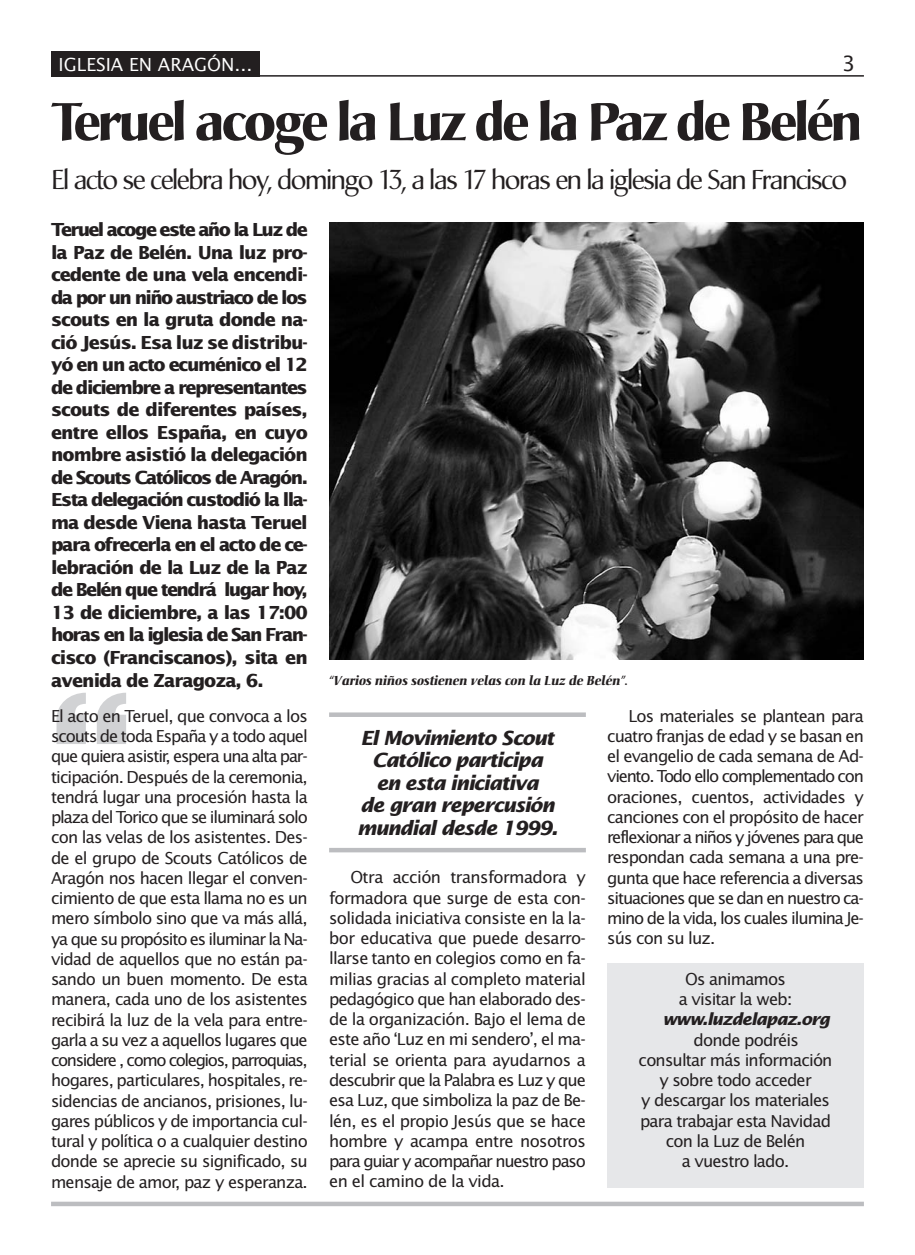
<style>
.page{position:relative;width:915px;height:1255px;background:#fff}
.page>*{position:absolute;margin:0;border:0;box-sizing:border-box;transform-origin:0 0}
.t1{font:700 151.8px "Lucida Sans Std";color:#d1d2d4}
.t2{font:700 52.5px "Christiana";letter-spacing:-.06em;color:#231f20}
.t3{font:27px "Christiana";letter-spacing:-.055em;color:#231f20}
.t4{font:21px "Lucida Sans Std";color:#231f20}
.t5{font:italic 700 19.5px/22.5px "Lucida Sans Std";letter-spacing:-.055em;color:#231f20;text-align:center}
.t6{font:700 18px/22.5px "Lucida Sans Std";letter-spacing:-.055em;color:#231f20;text-align:justify}
.t7{font:18px "Lucida Sans Std";color:#fff}
.t8{font:16.5px/20.2px "Lucida Sans Std";letter-spacing:-.05em;color:#231f20;text-align:justify}
.t9{font:italic 700 16.5px "Lucida Sans Std";letter-spacing:-.055em;color:#231f20}
.t10{font:italic 700 12.75px "Christiana";color:#231f20}
</style>
<div class="page">
<div style="left:607px;top:963px;width:256px;height:224px;background:#e6e7e9"></div>
<div style="left:51px;top:51px;width:209px;height:26px;background:#231f20"></div>
<hr style="left:51px;top:75px;width:812px;height:2px;background:#231f20">
<div style="left:51px;top:1201px;width:812px;height:5px;background:#bcbdc0"></div>
<img style="left:329px;top:222px;width:534px;height:437px">
<div style="left:329px;top:712px;width:256px;height:5px;background:#bcbdc0"></div>
<div style="left:329px;top:847px;width:256px;height:5px;background:#bcbdc0"></div>
<p class="t7" style="left:58px;top:57px;width:195px">IGLESIA EN ARAGÓN…</p>
<p class="t4" style="left:841px;top:55px;width:15px">3</p>
<p class="t2" style="left:51px;top:99px;width:812px">Teruel acoge la Luz de la Paz de Belén</p>
<p class="t3" style="left:51px;top:168px;width:797px">El acto se celebra hoy, domingo 13, a las 17 horas en la iglesia de San Francisco</p>
<p class="t6" style="left:51px;top:220px;width:258px">Teruel acoge este año la Luz de la Paz de Belén. Una luz pro&shy;cedente de una vela encendi&shy;da por un niño austriaco de los scouts en la gruta donde na&shy;ció Jesús. Esa luz se distribu&shy;yó en un acto ecuménico el 12 de diciembre a representantes scouts de diferentes países, entre ellos España, en cuyo nombre asistió la delegación de Scouts Católicos de Aragón.<br>Esta delegación custodió la lla&shy;ma desde Viena hasta Teruel para ofrecerla en el acto de ce&shy;lebración de la Luz de la Paz de Belén que tendrá lugar hoy, 13 de diciembre, a las 17:00 horas en la iglesia de San Fran&shy;cisco (Franciscanos), sita en avenida de Zaragoza, 6.</p>
<p class="t8" style="left:51px;top:707px;width:258px">El acto en Teruel, que convoca a los scouts de toda España y a todo aquel que quiera asistir, espera una alta par&shy;ticipación. Después de la ceremonia, tendrá lugar una procesión hasta la plaza del Torico que se iluminará solo con las velas de los asistentes. Des&shy;de el grupo de Scouts Católicos de Aragón nos hacen llegar el conven&shy;cimiento de que esta llama no es un mero símbolo sino que va más allá, ya que su propósito es iluminar la Na&shy;vidad de aquellos que no están pa&shy;sando un buen momento. De esta manera, cada uno de los asistentes recibirá la luz de la vela para entre&shy;garla a su vez a aquellos lugares que considere , como colegios, parroquias, hogares, particulares, hospitales, re&shy;sidencias de ancianos, prisiones, lu&shy;gares públicos y de importancia cul&shy;tural y política o a cualquier destino donde se aprecie su significado, su mensaje de amor, paz y esperanza.</p>
<p class="t10" style="left:329px;top:675px;width:301px">“Varios niños sostienen velas con la Luz de Belén”.</p>
<p class="t1" style="left:51px;top:693px;width:82px">“</p>
<p class="t8" style="left:607px;top:706px;width:258px;text-indent:21px">Los materiales se plantean para cuatro franjas de edad y se basan en el evangelio de cada semana de Ad&shy;viento. Todo ello complementado con oraciones, cuentos, actividades y canciones con el propósito de hacer reflexionar a niños y jóvenes para que respondan cada semana a una pre&shy;gunta que hace referencia a diversas situaciones que se dan en nuestro ca&shy;mino de la vida, los cuales ilumina Je&shy;sús con su luz.</p>
<p class="t8" style="left:685px;top:970px;width:102px">Os animamos</p>
<p class="t8" style="left:678px;top:990px;width:115px">a visitar la web:</p>
<p class="t9" style="left:662px;top:1012px;width:169px">www.luzdelapaz.org</p>
<p class="t8" style="left:693px;top:1030px;width:107px">donde podréis</p>
<p class="t8" style="left:638px;top:1051px;width:195px">consultar más información</p>
<p class="t8" style="left:659px;top:1071px;width:154px">y sobre todo acceder</p>
<p class="t8" style="left:641px;top:1091px;width:190px">y descargar los materiales</p>
<p class="t8" style="left:640px;top:1111px;width:192px">para trabajar esta Navidad</p>
<p class="t8" style="left:665px;top:1132px;width:141px">con la Luz de Belén</p>
<p class="t8" style="left:681px;top:1152px;width:109px">a vuestro lado.</p>
<p class="t5" style="left:357px;top:727px;width:202px">El Movimiento Scout<br>Católico participa<br>en esta iniciativa<br>de gran repercusión mundial desde 1999.</p>
<p class="t8" style="left:329px;top:868px;width:258px;text-indent:21px">Otra acción transformadora y formadora que surge de esta con&shy;solidada iniciativa consiste en la la&shy;bor educativa que puede desarro&shy;llarse tanto en colegios como en fa&shy;milias gracias al completo material pedagógico que han elaborado des&shy;de la organización. Bajo el lema de este año ‘Luz en mi sendero’, el ma&shy;terial se orienta para ayudarnos a descubrir que la Palabra es Luz y que esa Luz, que simboliza la paz de Be&shy;lén, es el propio Jesús que se hace hombre y acampa entre nosotros para guiar y acompañar nuestro paso en el camino de la vida.</p>
</div>
